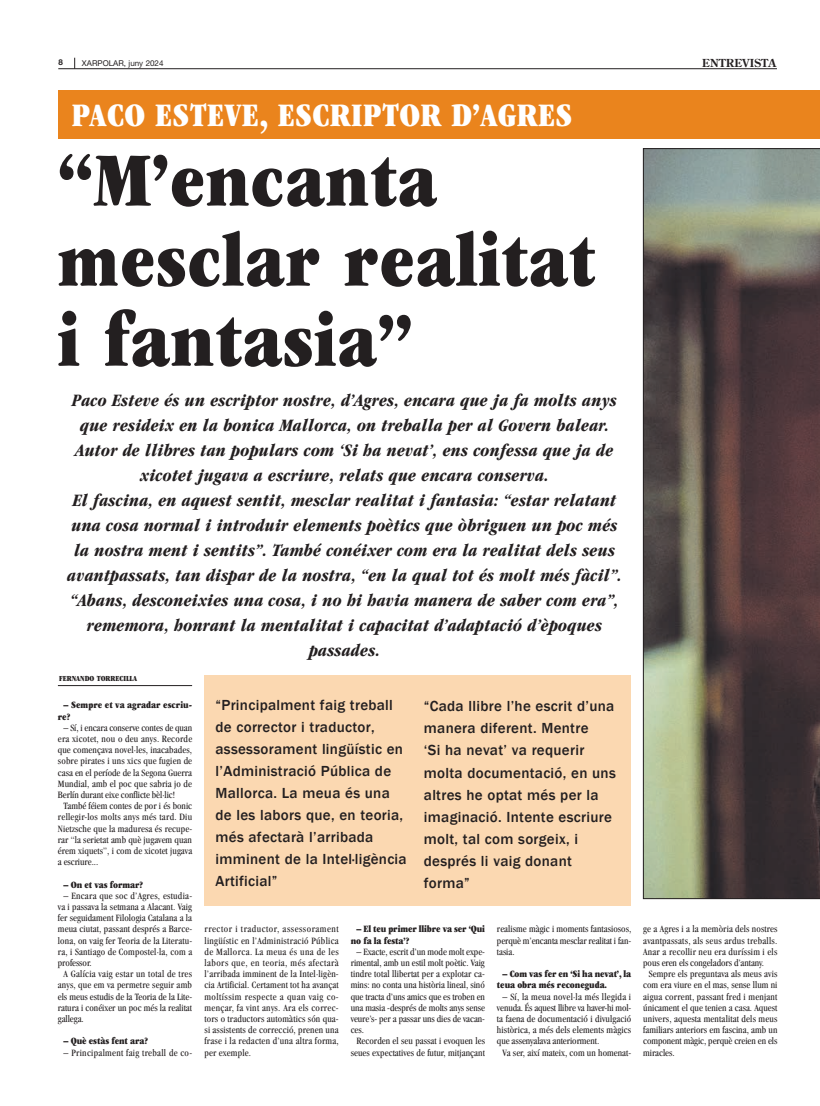
<style>
.page{position:relative;width:820px;height:1106px;background:#fff}
.page>*{position:absolute;margin:0;border:0;box-sizing:border-box;transform-origin:0 0}
.t1{font:ultra-condensed 79px/80px "Garamond";letter-spacing:.01em;color:#231f20}
.t2{font:ultra-condensed 34px "Garamond";letter-spacing:.01em;color:#fff}
.t3{font:italic 700 condensed 18px/25px "Garamond";letter-spacing:.01em;color:#231f20;text-align:center}
.t4{font:500 15px/22px "Franklin Gothic";letter-spacing:.02em;color:#231f20}
.t5{font:700 11px "Century Old Style Std";letter-spacing:.025em;color:#231f20}
.t6{font:condensed 10px/11.2px "Garamond";letter-spacing:.005em;color:#231f20;text-align:justify}
.t7{font:condensed 10px "Garamond";letter-spacing:.025em;color:#231f20}
.t8{font:ultra-condensed 10px/11.2px "Garamond";letter-spacing:-.005em;color:#231f20}
.t9{font:condensed 10px "Garamond";letter-spacing:.03em;color:#231f20}
.t10{font:ultra-condensed 8px "Garamond";color:#231f20}
.t11{font:8px "Helvetica Neue";color:#231f20}
.t12{font:700 8px "Helvetica Neue";color:#231f20}
</style>
<div class="page">
<hr style="left:58px;top:69px;width:718px;height:1px;background:#231f20">
<div style="left:58px;top:91px;width:761px;height:48px;background:#ea841d"></div>
<hr style="left:58px;top:685px;width:134px;height:1px;background:#231f20">
<div style="left:204px;top:675px;width:427px;height:231px;background:#fbd8b1"></div>
<svg style="left:643px;top:148px;width:176px;height:750px;background:#5d564f"></svg>
<p class="t12" style="left:58px;top:57px;width:6px">8</p>
<p class="t11" style="left:82px;top:59px;width:83px">XARPOLAR, juny 2024</p>
<p class="t5" style="left:701px;top:56px;width:75px">ENTREVISTA</p>
<h2 class="t2" style="left:72px;top:96px;width:502px">PACO ESTEVE, ESCRIPTOR D’AGRES</h2>
<h1 class="t1" style="left:58px;top:139px;width:538px">“M’encanta mesclar realitat i fantasia”</h1>
<p class="t3" style="left:67px;top:388px;width:555px">Paco Esteve és un escriptor nostre, d’Agres, encara que ja fa molts anys que resideix en la bonica Mallorca, on treballa per al Govern balear.<br>Autor de llibres tan populars com ‘Si ha nevat’, ens confessa que ja de xicotet jugava a escriure, relats que encara conserva.<br>El fascina, en aquest sentit, mesclar realitat i fantasia: “estar relatant una cosa normal i introduir elements poètics que òbriguen un poc més la nostra ment i sentits”. També conéixer com era la realitat dels seus avantpassats, tan dispar de la nostra, “en la qual tot és molt més fàcil”. “Abans, desconeixies una cosa, i no hi havia manera de saber com era”, rememora, honrant la mentalitat i capacitat d’adaptació d’èpoques passades.</p>
<p class="t10" style="left:59px;top:674px;width:79px">FERNANDO TORRECILLA</p>
<p class="t8" style="left:58px;top:699px;width:136px;text-indent:6px">– Sempre et va agradar escriu&shy;re?</p>
<p class="t6" style="left:64px;top:722px;width:130px">– Sí, i encara conserve contes de quan</p>
<p class="t7" style="left:58px;top:733px;width:136px">era xicotet, nou o deu anys. Recorde</p>
<p class="t6" style="left:58px;top:744px;width:136px">que començava novel·les, inacabades,</p>
<p class="t6" style="left:58px;top:755px;width:136px">sobre pirates i uns xics que fugien de</p>
<p class="t6" style="left:58px;top:766px;width:136px">casa en el període de la Segona Guerra</p>
<p class="t6" style="left:58px;top:778px;width:136px">Mundial, amb el poc que sabria jo de</p>
<p class="t6" style="left:58px;top:789px;width:118px">Berlín durant eixe conflicte bèl·lic!</p>
<p class="t6" style="left:64px;top:800px;width:130px">També féiem contes de por i és bonic</p>
<p class="t7" style="left:58px;top:811px;width:136px">rellegir-los molts anys més tard. Diu</p>
<p class="t6" style="left:58px;top:822px;width:136px">Nietzsche que la maduresa és recupe-</p>
<p class="t6" style="left:58px;top:834px;width:135px">rar “la serietat amb què jugavem quan</p>
<p class="t6" style="left:58px;top:845px;width:136px">érem xiquets”, i com de xicotet jugava</p>
<p class="t6" style="left:58px;top:856px;width:42px">a escriure...</p>
<p class="t8" style="left:64px;top:878px;width:81px">– On et vas formar?</p>
<p class="t7" style="left:64px;top:890px;width:130px">– Encara que soc d’Agres, estudia-</p>
<p class="t6" style="left:58px;top:901px;width:136px">va i passava la setmana a Alacant. Vaig</p>
<p class="t6" style="left:58px;top:912px;width:136px">fer seguidament Filologia Catalana a la</p>
<p class="t6" style="left:58px;top:923px;width:136px">meua ciutat, passant després a Barce-</p>
<p class="t6" style="left:58px;top:934px;width:136px">lona, on vaig fer Teoria de la Literatu-</p>
<p class="t6" style="left:58px;top:946px;width:136px">ra, i Santiago de Compostel·la, com a</p>
<p class="t6" style="left:58px;top:957px;width:35px">professor.</p>
<p class="t7" style="left:64px;top:968px;width:130px">A Galícia vaig estar un total de tres</p>
<p class="t6" style="left:58px;top:979px;width:135px">anys, que em va permetre seguir amb</p>
<p class="t6" style="left:58px;top:990px;width:136px">els meus estudis de la Teoria de la Lite-</p>
<p class="t6" style="left:58px;top:1002px;width:135px">ratura i conéixer un poc més la realitat</p>
<p class="t6" style="left:58px;top:1013px;width:27px">gallega.</p>
<p class="t8" style="left:64px;top:1035px;width:86px">– Què estàs fent ara?</p>
<p class="t9" style="left:64px;top:1046px;width:130px">– Principalment faig treball de co-</p>
<h3 class="t4" style="left:215px;top:694px;width:193px">“Principalment faig treball de corrector i traductor, assessorament lingüístic en l’Administració Pública de<br>Mallorca. La meua és una de les labors que, en teoria, més afectarà l’arribada imminent de la Intel·ligència<br>Artificial”</h3>
<h3 class="t4" style="left:424px;top:695px;width:193px">“Cada llibre l’he escrit d’una manera diferent. Mentre<br>‘Si ha nevat’ va requerir molta documentació, en uns altres he optat més per la imaginació. Intente escriure molt, tal com sorgeix, i després li vaig donant forma”</h3>
<p class="t6" style="left:204px;top:923px;width:136px">rrector i traductor, assessorament lingüístic en l’Administració Pública de Mallorca. La meua és una de les labors que, en teoria, més afectarà l’arribada imminent de la Intel·ligèn&shy;cia Artificial. Certament tot ha avançat moltíssim respecte a quan vaig co&shy;mençar, fa vint anys. Ara els correc&shy;tors o traductors automàtics són qua&shy;si assistents de correcció, prenen una frase i la redacten d’una altra forma, per exemple.</p>
<p class="t8" style="left:350px;top:923px;width:136px;text-indent:6px">– El teu primer llibre va ser ‘Qui no fa la festa’?</p>
<p class="t6" style="left:497px;top:923px;width:136px">realisme màgic i moments fantasiosos, perquè m’encanta mesclar realitat i fan&shy;tasia.</p>
<p class="t8" style="left:497px;top:968px;width:136px;text-indent:6px">– Com vas fer en ‘Si ha nevat’, la teua obra més reconeguda.</p>
<p class="t7" style="left:502px;top:990px;width:130px">– Sí, la meua novel·la més llegida i</p>
<p class="t6" style="left:497px;top:1002px;width:136px">venuda. És aquest llibre va haver-hi mol-</p>
<p class="t6" style="left:497px;top:1013px;width:136px">ta faena de documentació i divulgació</p>
<p class="t6" style="left:497px;top:1024px;width:136px">històrica, a més dels elements màgics</p>
<p class="t6" style="left:497px;top:1035px;width:104px">que assenyalava anteriorment.</p>
<p class="t6" style="left:502px;top:1046px;width:130px">Va ser, així mateix, com un homenat-</p>
<p class="t6" style="left:356px;top:946px;width:130px">– Exacte, escrit d’un mode molt expe-</p>
<p class="t6" style="left:350px;top:957px;width:135px">rimental, amb un estil molt poètic. Vaig</p>
<p class="t6" style="left:350px;top:968px;width:136px">tindre total llibertat per a explotar ca-</p>
<p class="t6" style="left:350px;top:979px;width:135px">mins: no conta una història lineal, sinó</p>
<p class="t6" style="left:350px;top:990px;width:136px">que tracta d’uns amics que es troben en</p>
<p class="t6" style="left:350px;top:1002px;width:136px">una masia -després de molts anys sense</p>
<p class="t6" style="left:350px;top:1013px;width:136px">veure’s- per a passar uns dies de vacan-</p>
<p class="t6" style="left:350px;top:1024px;width:15px">ces.</p>
<p class="t6" style="left:356px;top:1035px;width:130px">Recorden el seu passat i evoquen les</p>
<p class="t6" style="left:350px;top:1046px;width:136px">seues expectatives de futur, mitjançant</p>
<p class="t6" style="left:643px;top:923px;width:136px">ge a Agres i a la memòria dels nostres</p>
<p class="t7" style="left:643px;top:934px;width:135px">avantpassats, als seus ardus treballs.</p>
<p class="t6" style="left:643px;top:946px;width:135px">Anar a recollir neu era duríssim i els</p>
<p class="t6" style="left:643px;top:957px;width:122px">pous eren els congeladors d’antany.</p>
<p class="t6" style="left:648px;top:968px;width:130px">Sempre els preguntava als meus avis</p>
<p class="t6" style="left:643px;top:979px;width:136px">com era viure en el mas, sense llum ni</p>
<p class="t6" style="left:643px;top:990px;width:136px">aigua corrent, passant fred i menjant</p>
<p class="t6" style="left:643px;top:1002px;width:136px">únicament el que tenien a casa. Aquest</p>
<p class="t6" style="left:643px;top:1013px;width:136px">univers, aquesta mentalitat dels meus</p>
<p class="t6" style="left:643px;top:1024px;width:136px">familiars anteriors em fascina, amb un</p>
<p class="t6" style="left:643px;top:1035px;width:136px">component màgic, perquè creien en els</p>
<p class="t6" style="left:643px;top:1046px;width:33px">miracles.</p>
</div>
